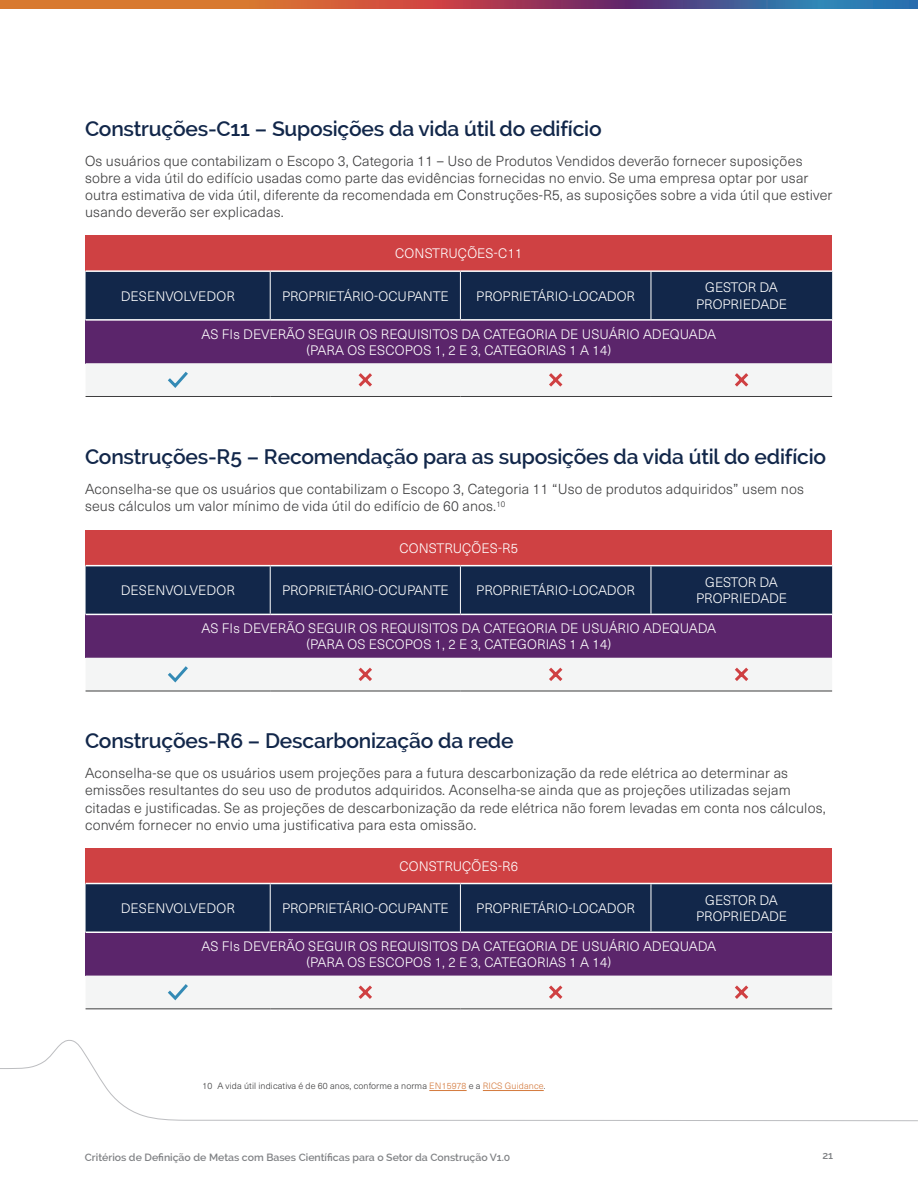
<style>
.page{position:relative;width:918px;height:1188px;background:#fff}
.page>*{position:absolute;margin:0;border:0;box-sizing:border-box;transform-origin:0 0}
.t1{font:600 21px "Raleway";letter-spacing:-.01em;color:#12274a}
.Bullet{font:300 14.25px/17.1px "Neue Haas Unica";letter-spacing:.01em;color:#3e3e3f}
.Body{font:300 13.5px/16.2px "Neue Haas Unica";color:#fff;text-align:center}
.t2{font:600 10.5px "Raleway";color:#808285}
.Footnote{font:300 9px "Neue Haas Unica";letter-spacing:.01em;color:#3e3e3f}
.s1{color:#d47a3d}
</style>
<div class="page">
<svg style="left:1px;top:0;width:917px;height:9px;background:#985d5c"></svg>
<svg style="left:0;top:1040px;width:918px;height:82px"></svg>
<div style="left:86px;top:236px;width:746px;height:35px;background:#cf4143"></div>
<div style="left:86px;top:272px;width:746px;height:47px;background:#12274a"></div>
<div style="left:86px;top:320px;width:746px;height:43px;background:#5b256b"></div>
<hr style="left:460px;top:272px;width:1px;height:47px;background:#fff">
<hr style="left:86px;top:396px;width:184px;height:1px;background:#3e3e3f">
<hr style="left:270px;top:396px;width:190px;height:1px;background:#3e3e3f">
<hr style="left:460px;top:396px;width:191px;height:1px;background:#3e3e3f">
<hr style="left:651px;top:396px;width:181px;height:1px;background:#3e3e3f">
<hr style="left:651px;top:272px;width:1px;height:47px;background:#fff">
<hr style="left:270px;top:272px;width:1px;height:47px;background:#fff">
<hr style="left:86px;top:319px;width:184px;height:2px;background:#fff">
<hr style="left:270px;top:319px;width:190px;height:2px;background:#fff">
<hr style="left:460px;top:319px;width:191px;height:2px;background:#fff">
<hr style="left:651px;top:319px;width:181px;height:2px;background:#fff">
<hr style="left:86px;top:270px;width:184px;height:2px;background:#fff">
<hr style="left:270px;top:270px;width:190px;height:2px;background:#fff">
<hr style="left:460px;top:270px;width:191px;height:2px;background:#fff">
<hr style="left:651px;top:270px;width:181px;height:2px;background:#fff">
<div style="left:86px;top:363px;width:746px;height:33px;background:#f4f5f5"></div>
<div style="left:86px;top:530px;width:746px;height:36px;background:#cf4143"></div>
<div style="left:86px;top:566px;width:746px;height:48px;background:#12274a"></div>
<div style="left:86px;top:614px;width:746px;height:44px;background:#5b256b"></div>
<hr style="left:460px;top:566px;width:1px;height:48px;background:#fff">
<hr style="left:86px;top:691px;width:184px;height:1px;background:#3e3e3f">
<hr style="left:270px;top:691px;width:190px;height:1px;background:#3e3e3f">
<hr style="left:460px;top:691px;width:191px;height:1px;background:#3e3e3f">
<hr style="left:651px;top:691px;width:181px;height:1px;background:#3e3e3f">
<hr style="left:651px;top:566px;width:1px;height:48px;background:#fff">
<hr style="left:270px;top:566px;width:1px;height:48px;background:#fff">
<hr style="left:86px;top:614px;width:184px;height:1px;background:#fff">
<hr style="left:270px;top:614px;width:190px;height:1px;background:#fff">
<hr style="left:460px;top:614px;width:191px;height:1px;background:#fff">
<hr style="left:651px;top:614px;width:181px;height:1px;background:#fff">
<hr style="left:86px;top:565px;width:184px;height:1px;background:#fff">
<hr style="left:270px;top:565px;width:190px;height:1px;background:#fff">
<hr style="left:460px;top:565px;width:191px;height:1px;background:#fff">
<hr style="left:651px;top:565px;width:181px;height:1px;background:#fff">
<div style="left:86px;top:658px;width:746px;height:33px;background:#f4f5f5"></div>
<div style="left:86px;top:848px;width:746px;height:36px;background:#cf4143"></div>
<div style="left:86px;top:884px;width:746px;height:48px;background:#12274a"></div>
<div style="left:86px;top:932px;width:746px;height:44px;background:#5b256b"></div>
<hr style="left:460px;top:884px;width:1px;height:48px;background:#fff">
<hr style="left:651px;top:884px;width:1px;height:48px;background:#fff">
<hr style="left:270px;top:884px;width:1px;height:48px;background:#fff">
<hr style="left:86px;top:932px;width:184px;height:1px;background:#fff">
<hr style="left:270px;top:932px;width:190px;height:1px;background:#fff">
<hr style="left:460px;top:932px;width:191px;height:1px;background:#fff">
<hr style="left:651px;top:932px;width:181px;height:1px;background:#fff">
<hr style="left:86px;top:883px;width:184px;height:1px;background:#fff">
<hr style="left:270px;top:883px;width:190px;height:1px;background:#fff">
<hr style="left:460px;top:883px;width:191px;height:1px;background:#fff">
<hr style="left:651px;top:883px;width:181px;height:1px;background:#fff">
<div style="left:86px;top:976px;width:746px;height:33px;background:#f4f5f5"></div>
<hr style="left:429px;top:1090px;width:38px;height:1px;background:#d47a3d">
<hr style="left:483px;top:1090px;width:61px;height:1px;background:#d47a3d">
<h3 class="t1" style="left:85px;top:116px;width:518px">Construções-C11 – Suposições da vida útil do edifício</h3>
<p class="Bullet" style="left:85px;top:151px;width:749px">Os usuários que contabilizam o Escopo 3, Categoria 11 – Uso de Produtos Vendidos deverão fornecer suposições sobre a vida útil do edifício usadas como parte das evidências fornecidas no envio. Se uma empresa optar por usar outra estimativa de vida útil, diferente da recomendada em Construções-R5, as suposições sobre a vida útil que estiver usando deverão ser explicadas.</p>
<p class="Body" style="left:395px;top:245px;width:129px">CONSTRUÇÕES-C11</p>
<p class="Body" style="left:121px;top:287px;width:116px">DESENVOLVEDOR</p>
<p class="Body" style="left:282px;top:287px;width:168px">PROPRIETÁRIO-OCUPANTE</p>
<p class="Body" style="left:476px;top:287px;width:160px">PROPRIETÁRIO-LOCADOR</p>
<p class="Body" style="left:696px;top:279px;width:92px">GESTOR DA<br>PROPRIEDADE</p>
<p class="Body" style="left:201px;top:325px;width:516px">AS FIs DEVERÃO SEGUIR OS REQUISITOS DA CATEGORIA DE USUÁRIO ADEQUADA</p>
<p class="Body" style="left:306px;top:341px;width:306px">(PARA OS ESCOPOS 1, 2 E 3, CATEGORIAS 1 A 14)</p>
<h3 class="t1" style="left:85px;top:445px;width:743px">Construções-R5 – Recomendação para as suposições da vida útil do edifício</h3>
<p class="Bullet" style="left:85px;top:480px;width:720px">Aconselha-se que os usuários que contabilizam o Escopo 3, Categoria 11 “Uso de produtos adquiridos” usem nos seus cálculos um valor mínimo de vida útil do edifício de 60 anos.<sup>10</sup></p>
<p class="Body" style="left:399px;top:539px;width:120px">CONSTRUÇÕES-R5</p>
<p class="Body" style="left:121px;top:582px;width:116px">DESENVOLVEDOR</p>
<p class="Body" style="left:282px;top:582px;width:168px">PROPRIETÁRIO-OCUPANTE</p>
<p class="Body" style="left:476px;top:582px;width:160px">PROPRIETÁRIO-LOCADOR</p>
<p class="Body" style="left:696px;top:573px;width:92px">GESTOR DA<br>PROPRIEDADE</p>
<p class="Body" style="left:201px;top:619px;width:516px">AS FIs DEVERÃO SEGUIR OS REQUISITOS DA CATEGORIA DE USUÁRIO ADEQUADA</p>
<p class="Body" style="left:306px;top:636px;width:306px">(PARA OS ESCOPOS 1, 2 E 3, CATEGORIAS 1 A 14)</p>
<h3 class="t1" style="left:85px;top:729px;width:430px">Construções-R6 – Descarbonização da rede</h3>
<p class="Bullet" style="left:85px;top:764px;width:742px">Aconselha-se que os usuários usem projeções para a futura descarbonização da rede elétrica ao determinar as emissões resultantes do seu uso de produtos adquiridos. Aconselha-se ainda que as projeções utilizadas sejam citadas e justificadas. Se as projeções de descarbonização da rede elétrica não forem levadas em conta nos cálculos, convém fornecer no envio uma justificativa para esta omissão.</p>
<p class="Body" style="left:399px;top:857px;width:120px">CONSTRUÇÕES-R6</p>
<p class="Body" style="left:121px;top:899px;width:116px">DESENVOLVEDOR</p>
<p class="Body" style="left:282px;top:899px;width:168px">PROPRIETÁRIO-OCUPANTE</p>
<p class="Body" style="left:476px;top:899px;width:160px">PROPRIETÁRIO-LOCADOR</p>
<p class="Body" style="left:696px;top:891px;width:92px">GESTOR DA<br>PROPRIEDADE</p>
<p class="Body" style="left:201px;top:937px;width:516px">AS FIs DEVERÃO SEGUIR OS REQUISITOS DA CATEGORIA DE USUÁRIO ADEQUADA</p>
<p class="Body" style="left:306px;top:954px;width:306px">(PARA OS ESCOPOS 1, 2 E 3, CATEGORIAS 1 A 14)</p>
<p class="Footnote" style="left:202px;top:1079px;width:345px">10 A vida útil indicativa é de 60 anos, conforme a norma <span class="s1">EN15978</span> e a <span class="s1">RICS Guidance</span>.</p>
<p class="t2" style="left:85px;top:1151px;width:427px">Critérios de Definição de Metas com Bases Científicas para o Setor da Construção V1.0</p>
<p class="t2" style="left:822px;top:1150px;width:12px">21</p>
</div>
